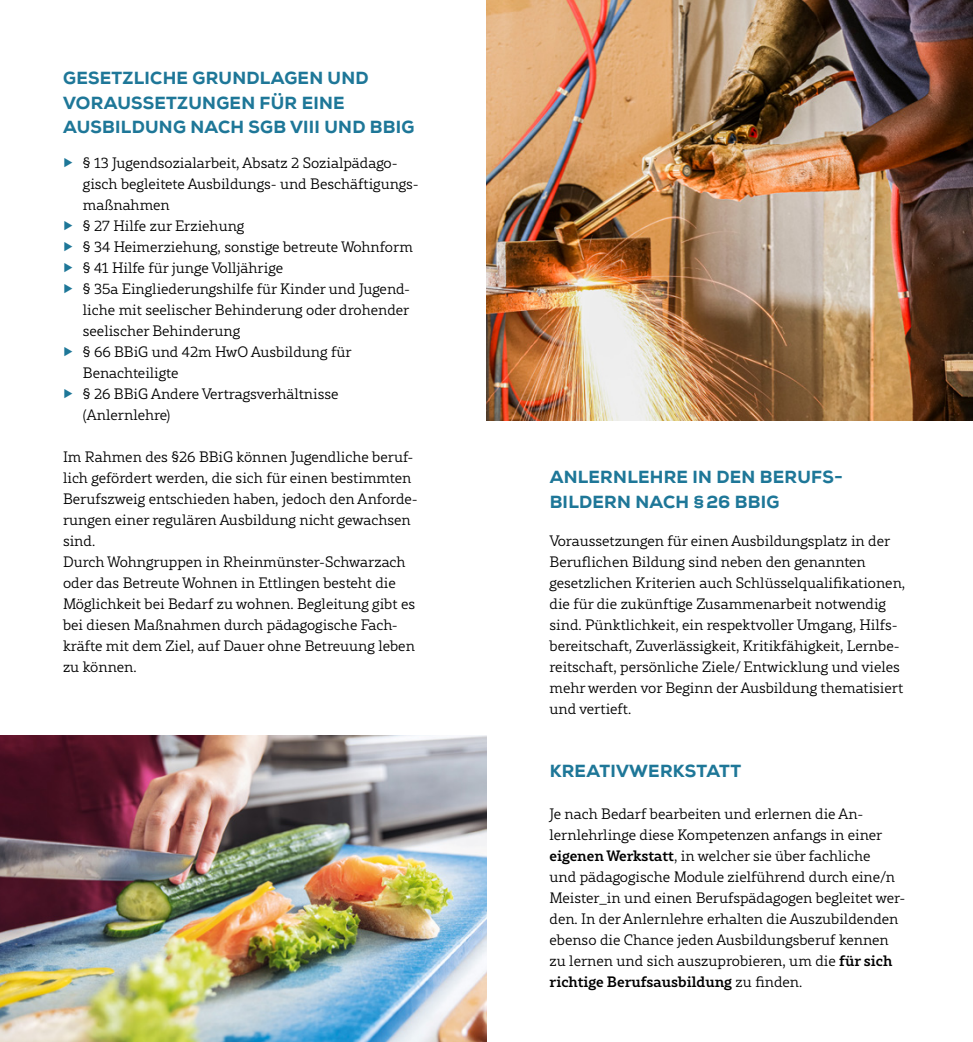
<style>
.page{position:relative;width:973px;height:1042px;background:#fff}
.page>*{position:absolute;margin:0;border:0;box-sizing:border-box;transform-origin:0 0}
.Headline{font:800 17.5px/24.5px "Nexa";letter-spacing:.015em;color:#1e7798}
.Fließtext{font:800 17.5px "Nexa";letter-spacing:.015em;color:#1e7798}
.Fließtext-2{font:300 14.88px/21px "Rival Slab";color:#000}
.s1{color:#1e7798}
.s2{font-weight:500}
</style>
<div class="page">
<img style="left:0;top:735px;width:486px;height:307px">
<img style="left:486px;top:0;width:486px;height:420px">
<p class="Headline" style="left:63px;top:66px;width:353px">GESETZLICHE GRUNDLAGEN UND<br>VORAUSSETZUNGEN FÜR EINE<br>AUSBILDUNG NACH SGB VIII UND BBIG</p>
<p class="Fließtext-2" style="left:83px;top:152px;width:337px;text-indent:-20px"><span class="s1">▶</span> § 13 Jugendsozialarbeit, Absatz 2 Sozialpädago&shy;gisch begleitete Ausbildungs- und Beschäftigungs&shy;maßnahmen</p>
<p class="Fließtext-2" style="left:63px;top:215px;width:183px"><span class="s1">▶</span> § 27 Hilfe zur Erziehung</p>
<p class="Fließtext-2" style="left:63px;top:236px;width:351px"><span class="s1">▶</span> § 34 Heimerziehung, sonstige betreute Wohnform</p>
<p class="Fließtext-2" style="left:63px;top:257px;width:221px"><span class="s1">▶</span> § 41 Hilfe für junge Volljährige</p>
<p class="Fließtext-2" style="left:83px;top:278px;width:328px;text-align:justify;text-indent:-20px"><span class="s1">▶</span> § 35a Eingliederungshilfe für Kinder und Jugend&shy;liche mit seelischer Behinderung oder drohender seelischer Behinderung</p>
<p class="Fließtext-2" style="left:83px;top:341px;width:270px;text-indent:-20px"><span class="s1">▶</span> § 66 BBiG und 42m HwO Ausbildung für<br>Benachteiligte</p>
<p class="Fließtext-2" style="left:83px;top:383px;width:257px;text-indent:-20px"><span class="s1">▶</span> § 26 BBiG Andere Vertragsverhältnisse (Anlernlehre)</p>
<p class="Fließtext-2" style="left:63px;top:446px;width:356px">Im Rahmen des §26 BBiG können Jugendliche beruf&shy;lich gefördert werden, die sich für einen bestimmten Berufszweig entschieden haben, jedoch den Anforde&shy;rungen einer regulären Ausbildung nicht gewachsen sind.</p>
<p class="Fließtext-2" style="left:63px;top:551px;width:353px">Durch Wohngruppen in Rheinmünster-Schwarzach oder das Betreute Wohnen in Ettlingen besteht die Möglichkeit bei Bedarf zu wohnen. Begleitung gibt es bei diesen Maßnahmen durch pädagogische Fach&shy;kräfte mit dem Ziel, auf Dauer ohne Betreuung leben zu können.</p>
<p class="Headline" style="left:549px;top:465px;width:295px">ANLERNLEHRE IN DEN BERUFS-<br>BILDERN NACH §26 BBIG</p>
<p class="Fließtext-2" style="left:549px;top:530px;width:357px">Voraussetzungen für einen Ausbildungsplatz in der Beruflichen Bildung sind neben den genannten gesetzlichen Kriterien auch Schlüsselqualifikationen, die für die zukünftige Zusammenarbeit notwendig sind. Pünktlichkeit, ein respektvoller Umgang, Hilfs&shy;bereitschaft, Zuverlässigkeit, Kritikfähigkeit, Lernbe&shy;reitschaft, persönliche Ziele/ Entwicklung und vieles mehr werden vor Beginn der Ausbildung thematisiert und vertieft.</p>
<p class="Fließtext" style="left:549px;top:760px;width:193px">KREATIVWERKSTATT</p>
<p class="Fließtext-2" style="left:549px;top:803px;width:357px">Je nach Bedarf bearbeiten und erlernen die An&shy;lernlehrlinge diese Kompetenzen anfangs in einer <span class="s2">eigenen Werkstatt</span>, in welcher sie über fachliche<br>und pädagogische Module zielführend durch eine/n Meister_in und einen Berufspädagogen begleitet wer&shy;den. In der Anlernlehre erhalten die Auszubildenden ebenso die Chance jeden Ausbildungsberuf kennen zu lernen und sich auszuprobieren, um die <span class="s2">für sich richtige Berufsausbildung</span> zu finden.</p>
</div>
